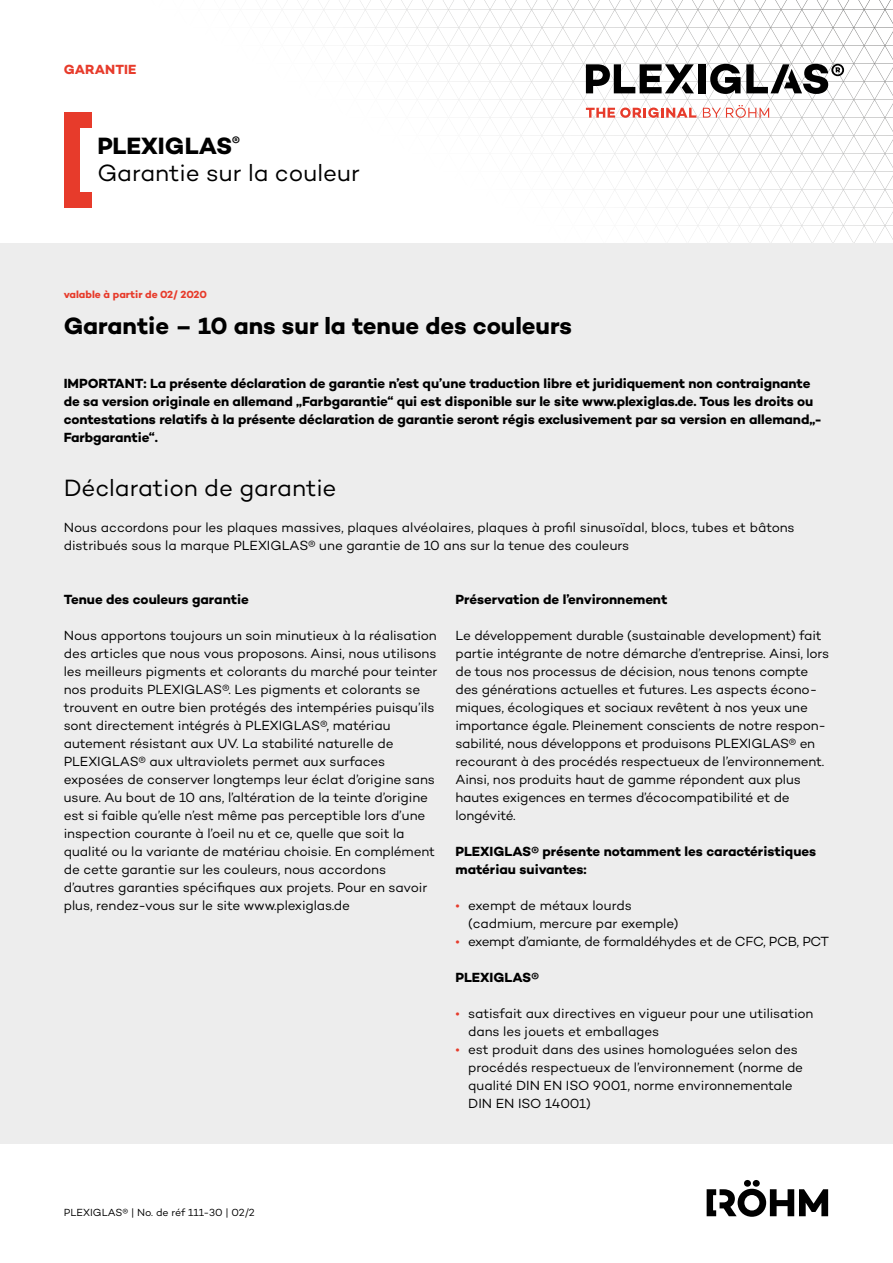
<style>
.page{position:relative;width:893px;height:1263px;background:#fff}
.page>*{position:absolute;margin:0;border:0;box-sizing:border-box;transform-origin:0 0}
.t1{font:24px/27px "Campton";letter-spacing:-.005em;color:#000}
.t2{font:700 24px "Campton";color:#000}
.t3{font:13.5px/18px "Campton";letter-spacing:-.01em;color:#000}
.t4{font:700 13.5px/18px "Campton";letter-spacing:-.005em;color:#000}
.t5{font:700 13.5px "Campton";letter-spacing:.01em;color:#e73b2b}
.t6{font:10.5px "Campton";color:#000}
.t7{font:700 10.5px "Campton";letter-spacing:-.005em;color:#e73b2b}
.s1{font-weight:700}
.s2{color:#e73b2b}
</style>
<div class="page">
<div style="left:0;top:244px;width:893px;height:900px;background:#ededed"></div>
<div style="left:753px;top:1180px;width:7px;height:7px;background:#000;border-radius:50%"></div>
<div style="left:744px;top:1180px;width:7px;height:7px;background:#000;border-radius:50%"></div>
<svg style="left:707px;top:1189px;width:121px;height:28px"></svg>
<svg style="left:0;top:0;width:893px;height:244px"></svg>
<p class="t5" style="left:64px;top:61px;width:74px">GARANTIE</p>
<h1 class="t1" style="left:97px;top:132px;width:264px"><span class="s1">PLEXIGLAS</span><sup>®<br></sup>Garantie sur la couleur</h1>
<p class="t7" style="left:64px;top:288px;width:145px">valable à partir de 02/ 2020</p>
<h1 class="t2" style="left:64px;top:310px;width:510px">Garantie – 10 ans sur la tenue des couleurs</h1>
<p class="t4" style="left:64px;top:374px;width:760px">IMPORTANT: La présente déclaration de garantie n’est qu’une traduction libre et juridiquement non contraignante de sa version originale en allemand „Farbgarantie“ qui est disponible sur le site www.plexiglas.de. Tous les droits ou contestations relatifs à la présente déclaration de garantie seront régis exclusivement par sa version en allemand„- Farbgarantie“.</p>
<h1 class="t1" style="left:64px;top:474px;width:274px">Déclaration de garantie</h1>
<p class="t3" style="left:64px;top:518px;width:732px">Nous accordons pour les plaques massives, plaques alvéolaires, plaques à profil sinusoïdal, blocs, tubes et bâtons distribués sous la marque PLEXIGLAS® une garantie de 10 ans sur la tenue des couleurs</p>
<p class="t4" style="left:64px;top:590px;width:187px">Tenue des couleurs garantie</p>
<p class="t3" style="left:64px;top:626px;width:375px">Nous apportons toujours un soin minutieux à la réalisation des articles que nous vous proposons. Ainsi, nous utilisons les meilleurs pigments et colorants du marché pour teinter nos produits PLEXIGLAS®. Les pigments et colorants se trouvent en outre bien protégés des intempéries puisqu’ils sont directement intégrés à PLEXIGLAS®, matériau autement résistant aux UV. La stabilité naturelle de PLEXIGLAS® aux ultraviolets permet aux surfaces exposées de conserver longtemps leur éclat d’origine sans usure. Au bout de 10 ans, l’altération de la teinte d’origine est si faible qu’elle n’est même pas perceptible lors d’une inspection courante à l’oeil nu et ce, quelle que soit la qualité ou la variante de matériau choisie. En complément de cette garantie sur les couleurs, nous accordons d’autres garanties spécifiques aux projets. Pour en savoir plus, rendez-vous sur le site www.plexiglas.de</p>
<p class="t4" style="left:455px;top:590px;width:213px">Préservation de l’environnement</p>
<p class="t3" style="left:455px;top:626px;width:375px">Le développement durable (sustainable development) fait partie intégrante de notre démarche d’entreprise. Ainsi, lors de tous nos processus de décision, nous tenons compte des générations actuelles et futures. Les aspects écono&shy;miques, écologiques et sociaux revêtent à nos yeux une importance égale. Pleinement conscients de notre respon&shy;sabilité, nous développons et produisons PLEXIGLAS® en recourant à des procédés respectueux de l’environnement.<br>Ainsi, nos produits haut de gamme répondent aux plus hautes exigences en termes d’écocompatibilité et de longévité.</p>
<p class="t4" style="left:455px;top:842px;width:362px">PLEXIGLAS® présente notamment les caractéristiques matériau suivantes:</p>
<p class="t3" style="left:468px;top:896px;width:212px;text-indent:-13px"><span class="s2">•</span> exempt de métaux lourds (cadmium, mercure par exemple)</p>
<p class="t3" style="left:455px;top:932px;width:375px"><span class="s2">•</span> exempt d’amiante, de formaldéhydes et de CFC, PCB, PCT</p>
<p class="t4" style="left:455px;top:968px;width:85px">PLEXIGLAS®</p>
<p class="t3" style="left:468px;top:1004px;width:347px;text-indent:-13px"><span class="s2">•</span> satisfait aux directives en vigueur pour une utilisation dans les jouets et emballages</p>
<p class="t3" style="left:468px;top:1040px;width:336px;text-indent:-13px"><span class="s2">•</span> est produit dans des usines homologuées selon des procédés respectueux de l’environnement (norme de qualité DIN EN ISO 9001, norme environnementale DIN EN ISO 14001)</p>
<p class="t6" style="left:64px;top:1206px;width:192px">PLEXIGLAS® | No. de réf 111-30 | 02/2</p>
</div>
